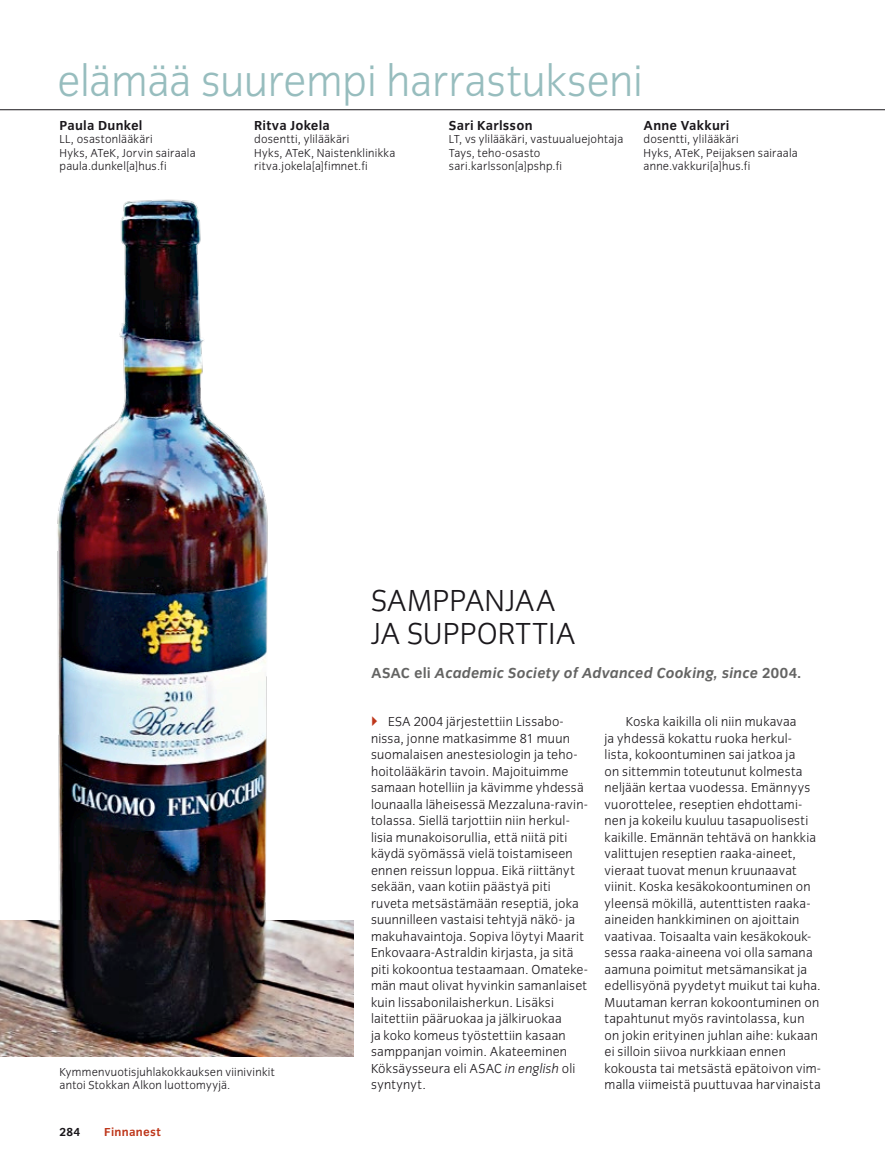
<style>
.page{position:relative;width:885px;height:1174px;background:#fff}
.page>*{position:absolute;margin:0;border:0;box-sizing:border-box;transform-origin:0 0}
.t1{font:300 45px "Congress Sans";letter-spacing:-.005em;color:#97bdbe}
.t2{font:300 31.5px/33px "Congress Sans";letter-spacing:-.005em;color:#1a171b}
.t3{font:italic 700 15px "Congress Sans";letter-spacing:.01em;color:#646463}
.t4{font:300 13.5px/16.5px "Congress Sans";letter-spacing:.015em;color:#1a171b}
.t5{font:700 13.5px "Congress Sans";letter-spacing:.015em;color:#1a171b}
.t6{font:300 12px/13.5px "Congress Sans";letter-spacing:.02em;color:#1a171b}
.t7{font:700 12px "Congress Sans";letter-spacing:.02em;color:#be371b}
.t8{font:700 12px "Congress Sans";color:#1a171b}
.s1{font-style:normal}
.s2{font-style:italic}
</style>
<div class="page">
<hr style="left:0;top:109px;width:884px;height:1px;background:#1a171b">
<img style="left:0;top:199px;width:294px;height:858px">
<img style="left:0;top:920px;width:354px;height:136px">
<h1 class="t1" style="left:57px;top:56px;width:587px">elämää suurempi harrastukseni</h1>
<p class="t5" style="left:60px;top:117px;width:84px">Paula Dunkel</p>
<p class="t6" style="left:60px;top:132px;width:137px">LL, osastonlääkäri<br>Hyks, ATeK, Jorvin sairaala paula.dunkel[a]hus.fi</p>
<p class="t5" style="left:254px;top:117px;width:77px">Ritva Jokela</p>
<p class="t6" style="left:254px;top:132px;width:143px">dosentti, ylilääkäri<br>Hyks, ATeK, Naistenklinikka ritva.jokela[a]fimnet.fi</p>
<p class="t5" style="left:449px;top:117px;width:85px">Sari Karlsson</p>
<p class="t6" style="left:449px;top:132px;width:176px">LT, vs ylilääkäri, vastuualuejohtaja<br>Tays, teho-osasto sari.karlsson[a]pshp.fi</p>
<p class="t5" style="left:643px;top:117px;width:88px">Anne Vakkuri</p>
<p class="t6" style="left:643px;top:132px;width:156px">dosentti, ylilääkäri<br>Hyks, ATeK, Peijaksen sairaala anne.vakkuri[a]hus.fi</p>
<h2 class="t2" style="left:371px;top:584px;width:206px">SAMPPANJAA<br>JA SUPPORTTIA</h2>
<p class="t3" style="left:371px;top:664px;width:432px"><span class="s1">ASAC eli</span> Academic Society of Advanced Cooking, since <span class="s1">2004.</span></p>
<p class="t6" style="left:60px;top:1065px;width:216px">Kymmenvuotisjuhlakokkauksen viinivinkit antoi Stokkan Alkon luottomyyjä.</p>
<p class="t8" style="left:60px;top:1125px;width:22px">284</p>
<p class="t7" style="left:104px;top:1125px;width:58px">Finnanest</p>
<p class="t4" style="left:371px;top:713px;width:218px;text-indent:17px">ESA 2004 järjestettiin Lissabo&shy;nissa, jonne matkasimme 81 muun suomalaisen anestesiologin ja teho&shy;hoitolääkärin tavoin. Majoituimme samaan hotelliin ja kävimme yhdessä lounaalla läheisessä Mezzaluna-ravin&shy;tolassa. Siellä tarjottiin niin herkul&shy;lisia munakoisorullia, että niitä piti käydä syömässä vielä toistamiseen ennen reissun loppua. Eikä riittänyt sekään, vaan kotiin päästyä piti ruveta metsästämään reseptiä, joka suunnilleen vastaisi tehtyjä näkö- ja makuhavaintoja. Sopiva löytyi Maarit Enkovaara-Astraldin kirjasta, ja sitä piti kokoontua testaamaan. Omateke&shy;män maut olivat hyvinkin samanlaiset kuin lissabonilaisherkun. Lisäksi laitettiin pääruokaa ja jälkiruokaa<br>ja koko komeus työstettiin kasaan samppanjan voimin. Akateeminen Köksäysseura eli ASAC <span class="s2">in english</span> oli syntynyt.</p>
<p class="t4" style="left:604px;top:713px;width:218px;text-indent:21px">Koska kaikilla oli niin mukavaa<br>ja yhdessä kokattu ruoka herkul&shy;lista, kokoontuminen sai jatkoa ja<br>on sittemmin toteutunut kolmesta neljään kertaa vuodessa. Emännyys vuorottelee, reseptien ehdottami&shy;nen ja kokeilu kuuluu tasapuolisesti kaikille. Emännän tehtävä on hankkia valittujen reseptien raaka-aineet, vieraat tuovat menun kruunaavat viinit. Koska kesäkokoontuminen on yleensä mökillä, autenttisten raaka&shy;aineiden hankkiminen on ajoittain vaativaa. Toisaalta vain kesäkokouk&shy;sessa raaka-aineena voi olla samana aamuna poimitut metsämansikat ja edellisyönä pyydetyt muikut tai kuha.<br>Muutaman kerran kokoontuminen on tapahtunut myös ravintolassa, kun on jokin erityinen juhlan aihe: kukaan ei silloin siivoa nurkkiaan ennen kokousta tai metsästä epätoivon vim&shy;malla viimeistä puuttuvaa harvinaista</p>
</div>
